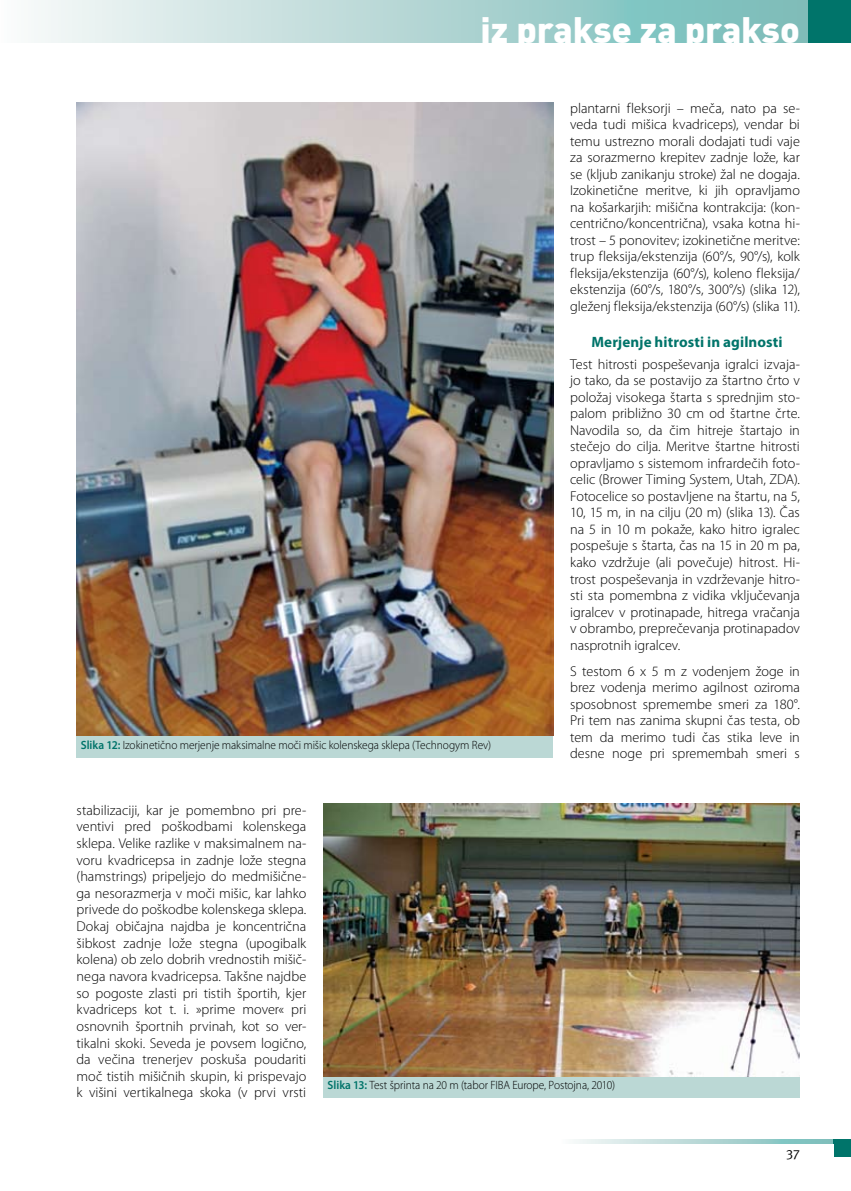
<style>
.page{position:relative;width:851px;height:1191px;background:#fff}
.page>*{position:absolute;margin:0;border:0;box-sizing:border-box;transform-origin:0 0}
.t1{font:900 36px "DINCE";color:#fff}
.t2{font:700 15px "Myriad Pro";letter-spacing:.005em;color:#00746a}
.t3{font:300 14.25px/16.5px "Myriad Pro";color:#000;text-align:justify}
.t4{font:13.5px "Meta Pro";color:#000}
.t5{font:300 12px "Myriad Pro";letter-spacing:-.005em;color:#000;scale:.95 1}
.s1{font-weight:600;color:#00746a}
</style>
<div class="page">
<div style="left:0;top:0;width:850px;height:43px;background:linear-gradient(to right,#f9f8f8,#6ab5b2)"></div>
<div style="left:808px;top:0;width:42px;height:43px;background:#00746a"></div>
<div style="left:561px;top:1140px;width:289px;height:17px;background:linear-gradient(to right,#fbf9f9,#6cb7b3)"></div>
<div style="left:833px;top:1140px;width:17px;height:17px;background:#00746a"></div>
<div style="left:561px;top:1144px;width:272px;height:13px;background:#fff"></div>
<img style="left:77px;top:102px;width:476px;height:634px">
<div style="left:77px;top:736px;width:476px;height:21px;background:#bbd8d5"></div>
<div style="left:323px;top:1076px;width:476px;height:21px;background:#bbd8d5"></div>
<img style="left:323px;top:804px;width:476px;height:272px">
<h1 class="t1" style="left:480px;top:5px;width:321px">iz prakse za prakso</h1>
<p class="t5" style="left:81px;top:738px;width:433px"><span class="s1">Slika 12:</span> Izokinetično merjenje maksimalne moči mišic kolenskega sklepa (Technogym Rev)</p>
<p class="t3" style="left:570px;top:100px;width:231px">plantarni fleksorji – meča, nato pa se&shy;veda tudi mišica kvadriceps), vendar bi temu ustrezno morali dodajati tudi vaje za sorazmerno krepitev zadnje lože, kar se (kljub zanikanju stroke) žal ne dogaja.<br>Izokinetične meritve, ki jih opravljamo na košarkarjih: mišična kontrakcija: (kon&shy;centrično/koncentrična), vsaka kotna hi&shy;trost – 5 ponovitev; izokinetične meritve: trup fleksija/ekstenzija (60°/s, 90°/s), kolk fleksija/ekstenzija (60°/s), koleno fleksija/ ekstenzija (60°/s, 180°/s, 300°/s) (slika 12), gleženj fleksija/ekstenzija (60°/s) (slika 11).</p>
<p class="t2" style="left:591px;top:333px;width:192px">Merjenje hitrosti in agilnosti</p>
<p class="t3" style="left:570px;top:356px;width:231px">Test hitrosti pospeševanja igralci izvaja&shy;jo tako, da se postavijo za štartno črto v položaj visokega štarta s sprednjim sto&shy;palom približno 30 cm od štartne črte.<br>Navodila so, da čim hitreje štartajo in stečejo do cilja. Meritve štartne hitrosti opravljamo s sistemom infrardečih foto&shy;celic (Brower Timing System, Utah, ZDA).<br>Fotocelice so postavljene na štartu, na 5, 10, 15 m, in na cilju (20 m) (slika 13). Čas na 5 in 10 m pokaže, kako hitro igralec pospešuje s štarta, čas na 15 in 20 m pa, kako vzdržuje (ali povečuje) hitrost. Hi&shy;trost pospeševanja in vzdrževanje hitro&shy;sti sta pomembna z vidika vključevanja igralcev v protinapade, hitrega vračanja v obrambo, preprečevanja protinapadov nasprotnih igralcev.</p>
<p class="t3" style="left:570px;top:663px;width:231px">S testom 6 x 5 m z vodenjem žoge in brez vodenja merimo agilnost oziroma sposobnost spremembe smeri za 180°.<br>Pri tem nas zanima skupni čas testa, ob tem da merimo tudi čas stika leve in desne noge pri spremembah smeri s</p>
<p class="t3" style="left:77px;top:801px;width:231px">stabilizaciji, kar je pomembno pri pre&shy;ventivi pred poškodbami kolenskega sklepa. Velike razlike v maksimalnem na&shy;voru kvadricepsa in zadnje lože stegna (hamstrings) pripeljejo do medmišične&shy;ga nesorazmerja v moči mišic, kar lahko privede do poškodbe kolenskega sklepa.<br>Dokaj običajna najdba je koncentrična šibkost zadnje lože stegna (upogibalk kolena) ob zelo dobrih vrednostih mišič&shy;nega navora kvadricepsa. Takšne najdbe so pogoste zlasti pri tistih športih, kjer kvadriceps kot t. i. »prime mover« pri osnovnih športnih prvinah, kot so ver&shy;tikalni skoki. Seveda je povsem logično, da večina trenerjev poskuša poudariti moč tistih mišičnih skupin, ki prispevajo k višini vertikalnega skoka (v prvi vrsti</p>
<p class="t5" style="left:327px;top:1078px;width:304px"><span class="s1">Slika 13:</span> Test šprinta na 20 m (tabor FIBA Europe, Postojna, 2010)</p>
<p class="t4" style="left:785px;top:1144px;width:15px">37</p>
</div>
